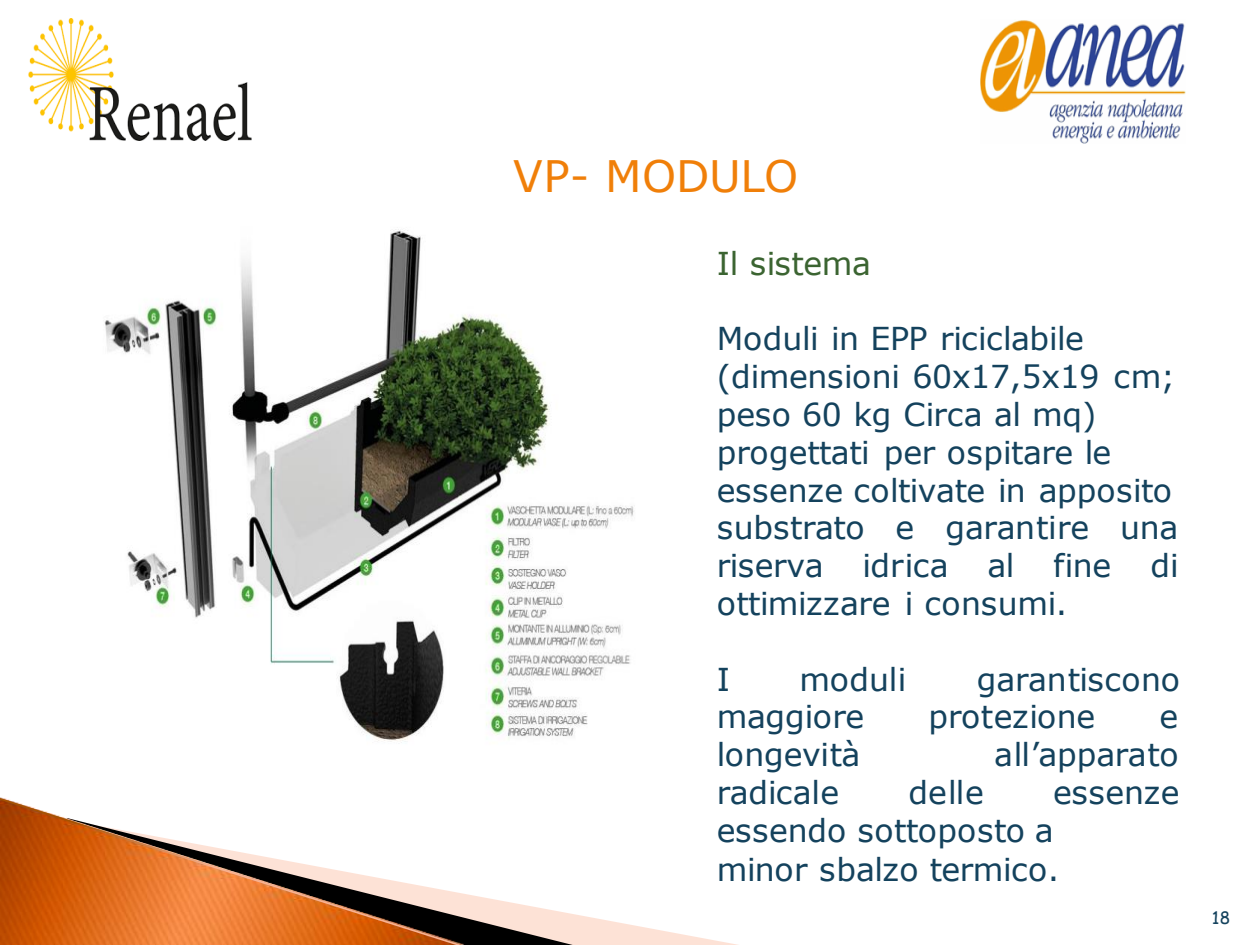
<style>
.page{position:relative;width:1260px;height:945px;background:#fff}
.page>*{position:absolute;margin:0;border:0;box-sizing:border-box;transform-origin:0 0}
.t1{font:43.4px "Verdana";color:#f07f09}
.t2{font:31.5px/38.1px "Verdana";letter-spacing:-.01em;color:#14425d;text-align:justify}
.t3{font:31.5px "Verdana";letter-spacing:-.015em;color:#3b6431}
.t4{font:17.15px "Comic Sans MS";color:#14425d}
</style>
<div class="page">
<svg style="left:576px;top:914px;width:162px;height:31px"></svg>
<svg style="left:469px;top:895px;width:107px;height:50px;fill:#fde2d6"></svg>
<svg style="left:0;top:798px;width:469px;height:147px"></svg>
<img style="left:29px;top:18px;width:223px;height:122px">
<img style="left:104px;top:229px;width:530px;height:514px">
<img style="left:980px;top:20px;width:205px;height:123px">
<p class="t1" style="left:513px;top:148px;width:287px">VP- MODULO</p>
<p class="t3" style="left:717px;top:243px;width:156px">Il sistema</p>
<p class="t2" style="left:717px;top:318px;width:368px">Moduli in EPP riciclabile</p>
<p class="t2" style="left:717px;top:356px;width:460px">(dimensioni 60x17,5x19 cm;</p>
<p class="t2" style="left:717px;top:394px;width:381px">peso 60 kg Circa al mq)</p>
<p class="t2" style="left:717px;top:432px;width:396px">progettati per ospitare le</p>
<p class="t2" style="left:717px;top:470px;width:457px">essenze coltivate in apposito</p>
<p class="t2" style="left:717px;top:507px;width:463px">substrato e garantire una riserva idrica al fine di ottimizzare i consumi.</p>
<p class="t2" style="left:717px;top:660px;width:15px">I</p>
<p class="t2" style="left:800px;top:660px;width:108px">moduli</p>
<p class="t2" style="left:977px;top:660px;width:205px">garantiscono</p>
<p class="t2" style="left:717px;top:696px;width:149px">maggiore</p>
<p class="t2" style="left:928px;top:696px;width:168px">protezione</p>
<p class="t2" style="left:1160px;top:696px;width:20px">e</p>
<p class="t2" style="left:717px;top:735px;width:145px">longevità</p>
<p class="t2" style="left:994px;top:735px;width:186px">all’apparato</p>
<p class="t2" style="left:717px;top:773px;width:124px">radicale</p>
<p class="t2" style="left:909px;top:773px;width:77px">delle</p>
<p class="t2" style="left:717px;top:773px;width:464px;text-indent:336px">essenze essendo sottoposto a</p>
<p class="t2" style="left:717px;top:849px;width:344px">minor sbalzo termico.</p>
<p class="t4" style="left:1212px;top:906px;width:20px">18</p>
</div>
